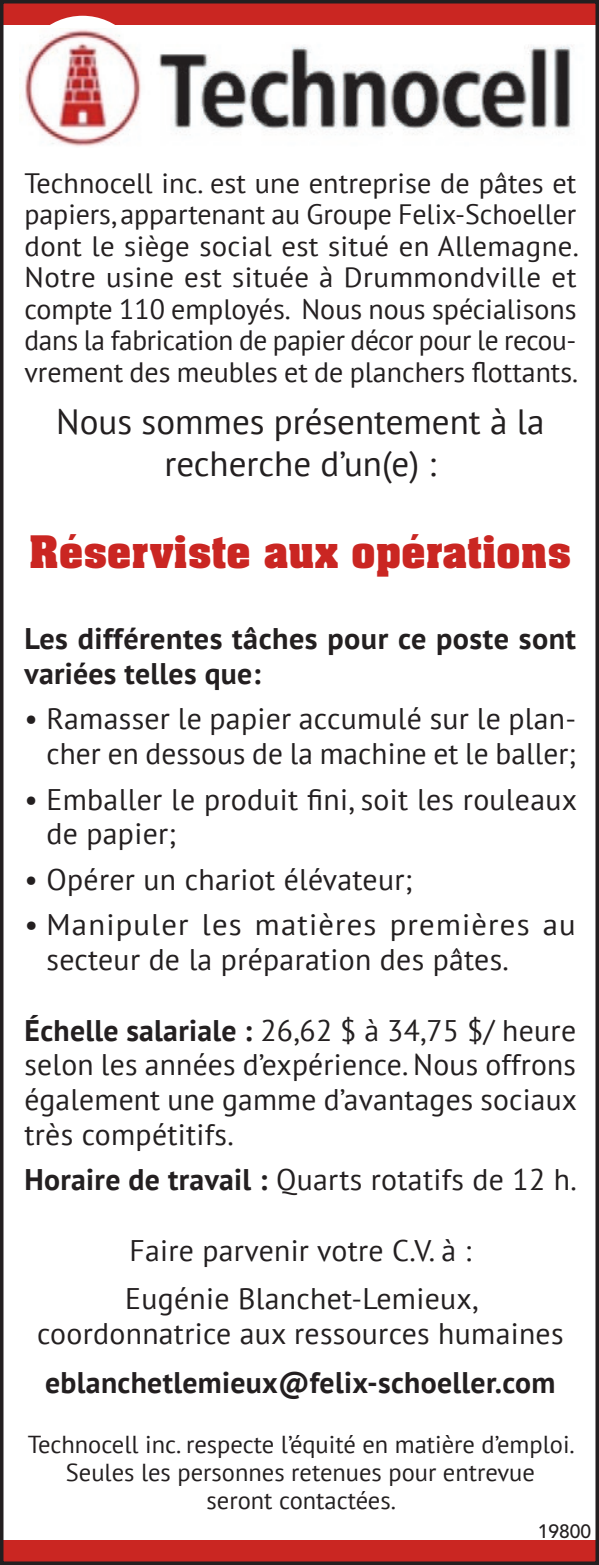
<style>
.page{position:relative;width:599px;height:1565px;background:#fff}
.page>*{position:absolute;margin:0;border:0;box-sizing:border-box;transform-origin:0 0}
.t1{font:700 49px "Neue Aachen Pro";color:#ca2622}
.t2{font:35px/42px "PT Sans";color:#231f20;text-align:center}
.t3{font:29.75px/34.6px "PT Sans";letter-spacing:.01em;color:#231f20;text-align:right}
.t4{font:700 29.75px/34.6px "PT Sans";letter-spacing:.01em;color:#231f20}
.t5{font:29.75px/34.6px "PT Sans";letter-spacing:.04em;color:#231f20}
.t6{font:28px/31.5px "PT Sans";color:#231f20;text-align:justify}
.t7{font:24.5px/28px "PT Sans";color:#231f20;text-align:center}
.t8{font:500 19.25px "Avenir LT Std";color:#231f20}
.s1{font-weight:700}
</style>
<div class="page">
<div style="left:0;top:0;width:598px;height:25px;background:#ca2622"></div>
<div style="left:0;top:1540px;width:598px;height:24px;background:#ca2622"></div>
<div style="left:0;top:0;width:598px;height:1564px;border:4px solid #231f20"></div>
<div style="left:20px;top:16px;width:125px;height:124px;background:#fff;border-radius:50%"></div>
<img style="left:19px;top:29px;width:554px;height:118px">
<p class="t6" style="left:24px;top:166px;width:555px">Technocell inc. est une entreprise de pâtes et papiers, appartenant au Groupe Felix-Schoeller dont le siège social est situé en Allemagne.<br>Notre usine est située à Drummondville et compte 110 employés. Nous nous spécialisons dans la fabrication de papier décor pour le recou&shy;vrement des meubles et de planchers flottants.</p>
<p class="t2" style="left:56px;top:400px;width:489px">Nous sommes présentement à la recherche d’un(e) :</p>
<p class="t1" style="left:29px;top:524px;width:544px">Réserviste aux opérations</p>
<p class="t4" style="left:24px;top:621px;width:553px">Les différentes tâches pour ce poste sont variées telles que:</p>
<p class="t3" style="left:24px;top:701px;width:553px">• Ramasser le papier accumulé sur le plan&shy;cher en dessous de la machine et le baller;</p>
<p class="t3" style="left:46px;top:781px;width:532px;text-align:left;text-indent:-22px">• Emballer le produit fini, soit les rouleaux de papier;</p>
<p class="t3" style="left:24px;top:861px;width:389px">• Opérer un chariot élévateur;</p>
<p class="t5" style="left:46px;top:906px;width:530px;text-indent:-22px">• Manipuler les matières premières au secteur de la préparation des pâtes.</p>
<p class="t3" style="left:24px;top:1012px;width:554px;text-align:justify"><span class="s1">Échelle salariale :</span> 26,62 $ à 34,75 $/ heure selon les années d’expérience. Nous offrons également une gamme d’avantages sociaux très compétitifs.</p>
<p class="t3" style="left:24px;top:1161px;width:553px"><span class="s1">Horaire de travail :</span> Quarts rotatifs de 12 h.</p>
<p class="t3" style="left:129px;top:1232px;width:343px">Faire parvenir votre C.V. à :</p>
<p class="t3" style="left:37px;top:1280px;width:527px;text-align:center">Eugénie Blanchet-Lemieux, coordonnatrice aux ressources humaines</p>
<p class="t4" style="left:45px;top:1364px;width:511px">eblanchetlemieux@felix-schoeller.com</p>
<p class="t7" style="left:28px;top:1429px;width:548px">Technocell inc. respecte l’équité en matière d’emploi.<br>Seules les personnes retenues pour entrevue<br>seront contactées.</p>
<p class="t8" style="left:537px;top:1519px;width:55px">19800</p>
</div>
